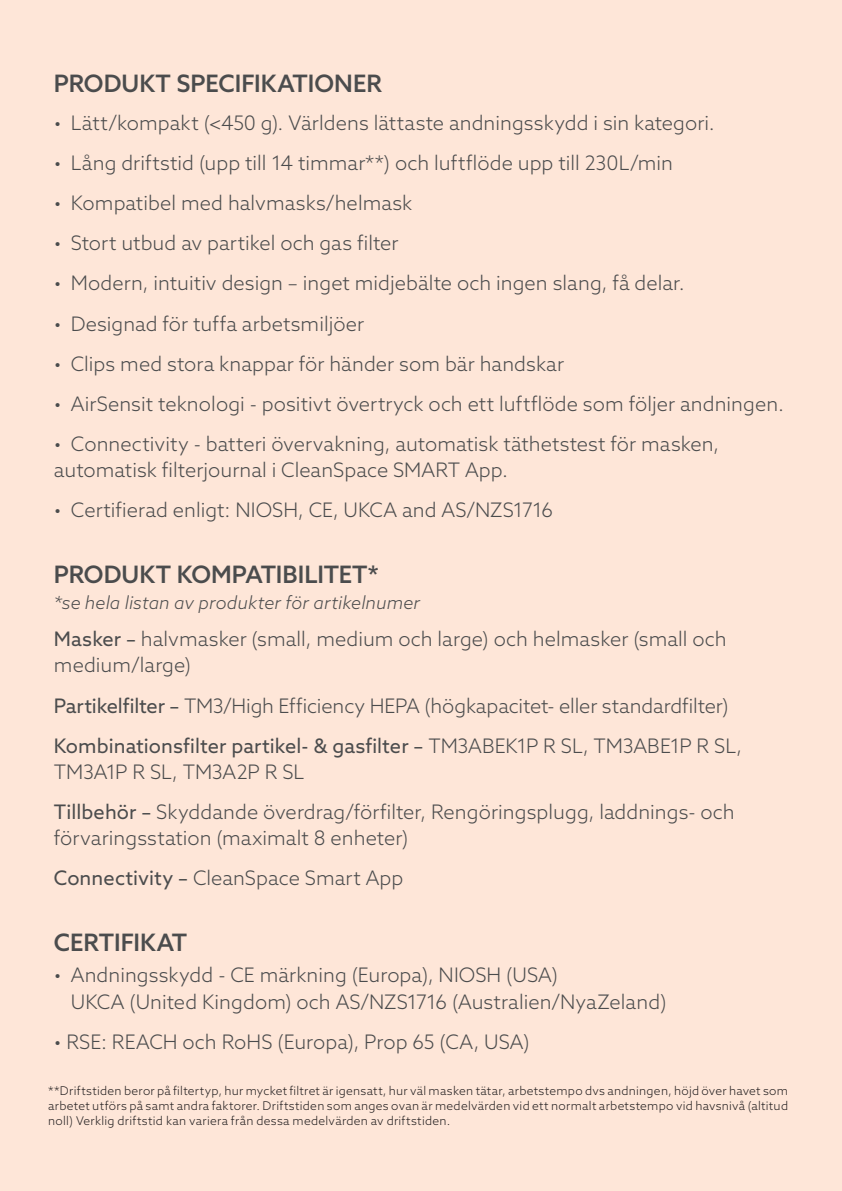
<style>
.page{position:relative;width:842px;height:1191px;background:#fee6d8}
.page>*{position:absolute;margin:0;border:0;box-sizing:border-box;transform-origin:0 0}
.List_grey{font:500 24px "Azo Sans";color:#4b4c4d}
.List_grey-2{font:300 20px/26px "Azo Sans";letter-spacing:.005em;color:#4b4c4d}
.List_grey-3{font:italic 300 18px "Azo Sans";letter-spacing:.005em;color:#4b4c4d}
.t1{font:300 12px/15px "Azo Sans";letter-spacing:.025em;color:#231f20;text-align:justify}
.s1{font-weight:400}
</style>
<div class="page">
<p class="List_grey" style="left:54px;top:68px;width:330px">PRODUKT SPECIFIKATIONER</p>
<p class="List_grey-2" style="left:71px;top:109px;width:646px">Lätt/kompakt (&lt;450 .)g Världens lättaste andningsskydd i sin kategori.</p>
<p class="List_grey-2" style="left:54px;top:109px;width:9px">•</p>
<p class="List_grey-2" style="left:54px;top:149px;width:9px">•</p>
<p class="List_grey-2" style="left:54px;top:190px;width:9px">•</p>
<p class="List_grey-2" style="left:54px;top:230px;width:9px">•</p>
<p class="List_grey-2" style="left:54px;top:270px;width:9px">•</p>
<p class="List_grey-2" style="left:54px;top:310px;width:9px">•</p>
<p class="List_grey-2" style="left:54px;top:350px;width:9px">•</p>
<p class="List_grey-2" style="left:54px;top:390px;width:9px">•</p>
<p class="List_grey-2" style="left:71px;top:149px;width:604px">Lång driftstid (upp till 14 timmar**) och luftflöde upp till 230 /L min</p>
<p class="List_grey-2" style="left:71px;top:190px;width:343px">Kompatibel med halvmasks/helmask</p>
<p class="List_grey-2" style="left:71px;top:230px;width:329px">Stort utbud av partikel och gas filter</p>
<p class="List_grey-2" style="left:71px;top:270px;width:615px">Modern, intuitiv design – inget midjebälte och ingen slang få, delar.</p>
<p class="List_grey-2" style="left:71px;top:310px;width:295px">Designad för tuffa arbetsmiljöer</p>
<p class="List_grey-2" style="left:71px;top:350px;width:495px">Clips med stora knappar för händer som bär handskar</p>
<p class="List_grey-2" style="left:71px;top:390px;width:715px">AirSensit teknologi - positivt övertryck och ett luftflöde som följer andningen.</p>
<p class="List_grey-2" style="left:71px;top:431px;width:650px">Connectivity - batteri övervakning, automatisk täthetstest för masken,</p>
<p class="List_grey-2" style="left:54px;top:431px;width:456px">•<br>automatisk filterjournal i CleanSpace SMART App.</p>
<p class="List_grey-2" style="left:71px;top:497px;width:484px">Certifierad enligt: NIOSH, CE, UKCA and AS/NZS1716</p>
<p class="List_grey-2" style="left:54px;top:497px;width:9px">•</p>
<p class="List_grey" style="left:54px;top:559px;width:326px">PRODUKT KOMPATIBILITET*</p>
<p class="List_grey-3" style="left:54px;top:591px;width:368px">*se hela listan av produkter för artikelnumer</p>
<p class="List_grey-2" style="left:54px;top:626px;width:674px"><span class="s1">Masker –</span> halvmasker (small, medium och large) och helmasker (small och medium/large(</p>
<p class="List_grey-2" style="left:54px;top:692px;width:676px"><span class="s1">Partikelfilter –</span> TM3/High Efficiency HEPA (högkapacitet- eller standardfilter(</p>
<p class="List_grey-2" style="left:54px;top:732px;width:690px"><span class="s1">Kombinationsfilter partikel- &amp; gasfilter –</span> TM3ABEK P1 R SL, TM3ABE P1 R SL,<br>TM A3 P1 R SL, TM A3 P2 R SL</p>
<p class="List_grey-2" style="left:54px;top:798px;width:682px"><span class="s1">Tillbehör –</span> Skyddande överdrag/förfilter, Rengöringsplugg, laddnings- och förvaringsstation (maximalt 8 enheter(</p>
<p class="List_grey-2" style="left:54px;top:865px;width:351px"><span class="s1">Connectivity –</span> CleanSpace Smart App</p>
<p class="List_grey" style="left:54px;top:926px;width:135px">CERTIFIKAT</p>
<p class="List_grey-2" style="left:71px;top:962px;width:488px">Andningsskydd - CE märkning (Europa ,) NIOSH (USA(</p>
<p class="List_grey-2" style="left:54px;top:962px;width:9px">•</p>
<p class="List_grey-2" style="left:71px;top:988px;width:597px">UKCA (United Kingdom) och AS/NZS1716 (Australien/NyaZeland(</p>
<p class="List_grey-2" style="left:54px;top:1028px;width:477px">• RSE: REACH och RoHS (Europa ,) Prop 65 (CA, USA(</p>
<p class="t1" style="left:48px;top:1083px;width:741px">**Driftstiden beror på filtertyp, hur mycket filtret är igensatt, hur väl masken tätar, arbetstempo dvs andningen, höjd över havet som arbetet utförs på samt andra faktorer. Driftstiden som anges ovan är medelvärden vid ett normalt arbetstempo vid havsnivå (altitud noll) Verklig driftstid kan variera från dessa medelvärden av driftstiden.</p>
</div>
